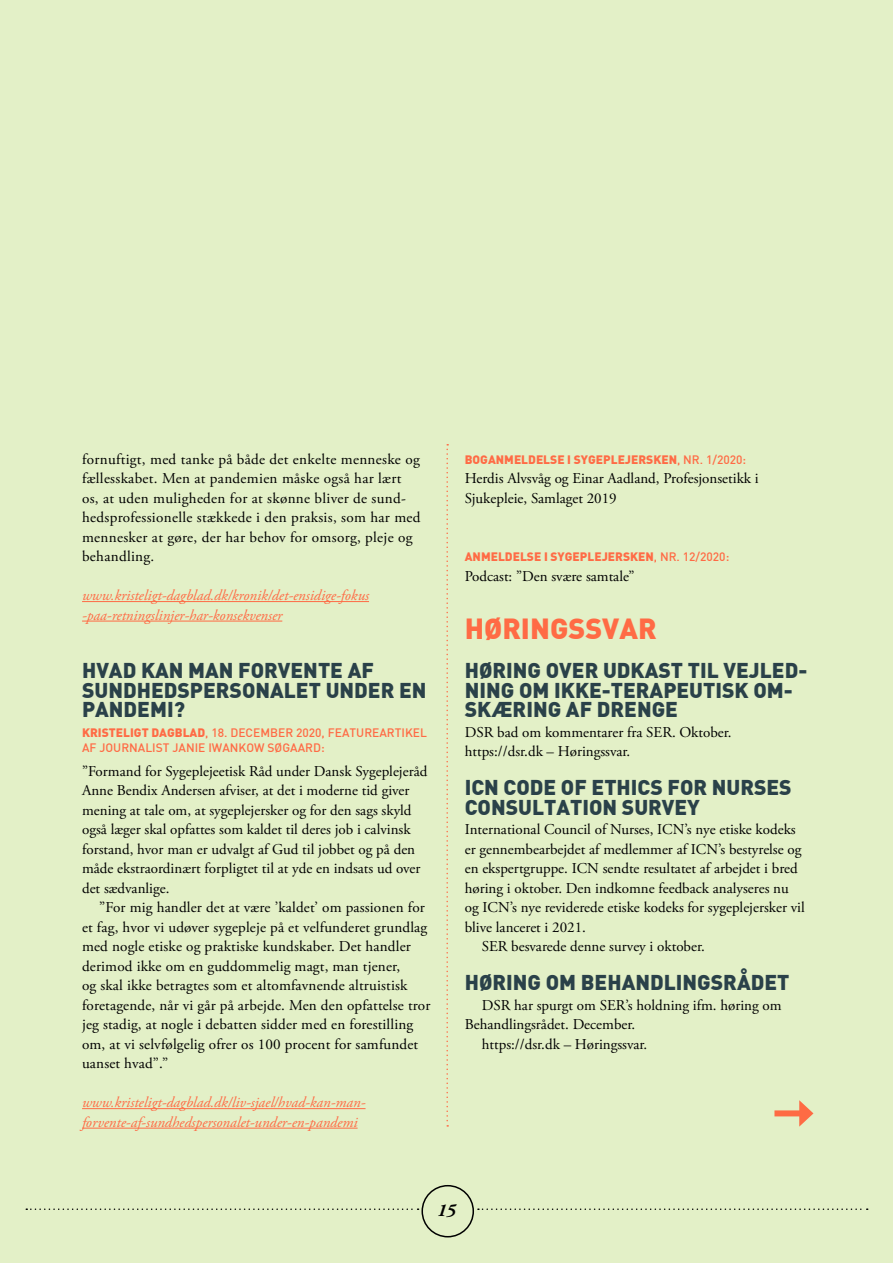
<style>
.page{position:relative;width:893px;height:1263px;background:#e3f0c7}
.page>*{position:absolute;margin:0;border:0;box-sizing:border-box;transform-origin:0 0}
.t1{font:900 28.5px "DIN";color:#ff6b45}
.t2{font:900 21px/19.5px "DIN";color:#2a4149}
.t3{font:italic 700 18px "Adobe Garamond Pro";color:#000}
.t4{font:15px/19.5px "Adobe Garamond Pro";color:#000}
.t5{font:15px/19.5px "Adobe Garamond Pro";letter-spacing:.02em;color:#000}
.t6{font:italic 15px/19.5px "Adobe Garamond Pro";color:#ff6b45}
.t7{font:500 12px/15px "DIN";color:#ff6b45}
.t8{font:900 12px "DIN";color:#ff6b45}
.s1{font-weight:900}
.s2{font-weight:500}
</style>
<div class="page">
<div style="left:421px;top:1185px;width:53px;height:52px;border:2px solid #000;border-radius:50%"></div>
<svg style="left:26px;top:1208px;width:393px;height:2px"></svg>
<svg style="left:478px;top:1208px;width:390px;height:2px"></svg>
<svg style="left:446px;top:444px;width:2px;height:683px"></svg>
<hr style="left:82px;top:601px;width:287px;height:1px;background:#ff6b45">
<hr style="left:82px;top:621px;width:200px;height:1px;background:#ff6b45">
<hr style="left:82px;top:1108px;width:284px;height:1px;background:#ff6b45">
<hr style="left:82px;top:1128px;width:276px;height:1px;background:#ff6b45">
<div style="left:774px;top:1110px;width:30px;height:6px;background:#fe6b44"></div>
<svg style="left:799px;top:1100px;width:14px;height:27px"></svg>
<p class="t5" style="left:82px;top:450px;width:340px">fornuftigt, med tanke på både det enkelte menneske og fællesskabet. Men at pandemien måske også har lært os, at uden muligheden for at skønne bliver de sund&shy;hedsprofessionelle stækkede i den praksis, som har med mennesker at gøre, der har behov for omsorg, pleje og behandling.</p>
<p class="t6" style="left:82px;top:586px;width:288px">www.kristeligt-dagblad.dk/kronik/det-ensidige-fokus -paa-retningslinjer-har-konsekvenser</p>
<h2 class="t2" style="left:82px;top:660px;width:346px">HVAD KAN MAN FORVENTE AF<br>SUNDHEDSPERSONALET UNDER EN<br>PANDEMI?</h2>
<p class="t7" style="left:82px;top:724px;width:347px"><span class="s1">KRISTELIGT DAGBLAD</span>, 18. DECEMBER 2020, FEATUREARTIKEL<br>AF JOURNALIST JANIE IWANKOW SØGAARD:</p>
<p class="t4" style="left:82px;top:762px;width:347px">”Formand for Sygeplejeetisk Råd under Dansk Sygeplejeråd Anne Bendix Andersen afviser, at det i moderne tid giver mening at tale om, at sygeplejersker og for den sags skyld også læger skal opfattes som kaldet til deres job i calvinsk forstand, hvor man er udvalgt af Gud til jobbet og på den måde ekstraordinært forpligtet til at yde en indsats ud over det sædvanlige.</p>
<p class="t4" style="left:82px;top:898px;width:350px;text-indent:17px">”For mig handler det at være ’kaldet’ om passionen for et fag, hvor vi udøver sygepleje på et velfunderet grundlag med nogle etiske og praktiske kundskaber. Det handler derimod ikke om en guddommelig magt, man tjener,<br>og skal ikke betragtes som et altomfavnende altruistisk foretagende, når vi går på arbejde. Men den opfattelse tror jeg stadig, at nogle i debatten sidder med en forestilling om, at vi selvfølgelig ofrer os 100 procent for samfundet uanset hvad”.”</p>
<p class="t6" style="left:82px;top:1093px;width:285px">www.kristeligt-dagblad.dk/liv-sjael/hvad-kan-man&shy;forvente-af-sundhedspersonalet-under-en-pandemi</p>
<p class="t8" style="left:465px;top:451px;width:283px">BOGANMELDELSE I SYGEPLEJERSKEN<span class="s2">, NR. 1/2020:</span></p>
<p class="t4" style="left:465px;top:469px;width:295px">Herdis Alvsvåg og Einar Aadland, Profesjonsetikk i<br>Sjukepleie, Samlaget 2019</p>
<p class="t8" style="left:465px;top:549px;width:266px">ANMELDELSE I SYGEPLEJERSKEN<span class="s2">, NR. 12/2020:</span></p>
<p class="t4" style="left:465px;top:567px;width:171px">Podcast: ”Den svære samtale”</p>
<h1 class="t1" style="left:465px;top:610px;width:193px">HØRINGSSVAR</h1>
<h2 class="t2" style="left:465px;top:660px;width:344px">HØRING OVER UDKAST TIL VEJLED-<br>NING OM IKKE-TERAPEUTISK OM-<br>SKÆRING AF DRENGE</h2>
<p class="t4" style="left:465px;top:723px;width:268px">DSR bad om kommentarer fra SER. Oktober. https://dsr.dk – Høringssvar.</p>
<h2 class="t2" style="left:465px;top:777px;width:328px">ICN CODE OF ETHICS FOR NURSES<br>CONSULTATION SURVEY</h2>
<p class="t4" style="left:465px;top:820px;width:332px">International Council of Nurses, ICN’s nye etiske kodeks</p>
<p class="t4" style="left:465px;top:840px;width:338px">er gennembearbejdet af medlemmer af ICN’s bestyrelse og</p>
<p class="t4" style="left:465px;top:859px;width:334px">en ekspertgruppe. ICN sendte resultatet af arbejdet i bred</p>
<p class="t4" style="left:465px;top:879px;width:326px">høring i oktober. Den indkomne feedback analyseres nu</p>
<p class="t4" style="left:465px;top:898px;width:341px">og ICN’s nye reviderede etiske kodeks for sygeplejersker vil</p>
<p class="t4" style="left:465px;top:918px;width:123px">blive lanceret i 2021.</p>
<p class="t4" style="left:482px;top:937px;width:225px">SER besvarede denne survey i oktober.</p>
<h2 class="t2" style="left:465px;top:972px;width:326px">HØRING OM BEHANDLINGSRÅDET</h2>
<p class="t4" style="left:482px;top:996px;width:301px">DSR har spurgt om SER’s holdning ifm. høring om</p>
<p class="t4" style="left:465px;top:1015px;width:172px">Behandlingsrådet. December.</p>
<p class="t4" style="left:482px;top:1035px;width:167px">https://dsr.dk – Høringssvar.</p>
<p class="t3" style="left:437px;top:1200px;width:20px">15</p>
</div>
